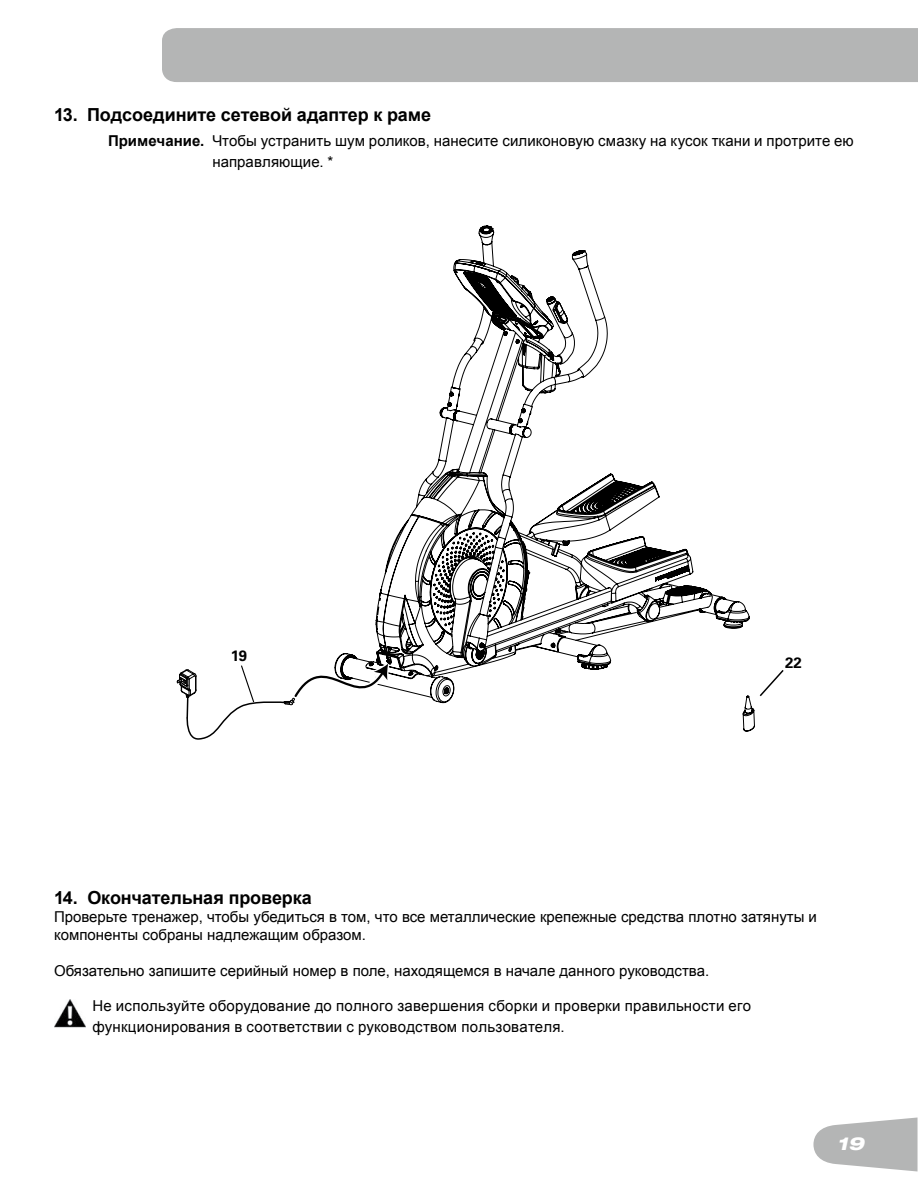
<style>
.page{position:relative;width:918px;height:1188px;background:#fff}
.page>*{position:absolute;margin:0;border:0;box-sizing:border-box;transform-origin:0 0}
.t1{font:700 18px "Arial";letter-spacing:-.005em;color:#000}
.t2{font:italic 800 expanded 18px "Helvetica Neue";color:#fff}
.t3{font:15px/21.6px "Arial";color:#000}
.t4{font:700 15px "Univers";color:#000}
.s1{font-weight:700}
</style>
<div class="page">
<div style="left:162px;top:28px;width:756px;height:54px;background:#b4b5b5"></div>
<svg style="left:813px;top:1118px;width:105px;height:54px"></svg>
<img style="left:54px;top:999px;width:32px;height:29px">
<svg style="left:375px;top:225px;width:375px;height:478px"></svg>
<svg style="left:177px;top:645px;width:212px;height:95px"></svg>
<svg style="left:743px;top:668px;width:41px;height:63px"></svg>
<p class="t1" style="left:54px;top:103px;width:379px">13. Подсоедините сетевой адаптер к раме</p>
<p class="t3" style="left:212px;top:130px;width:643px;text-indent:-104px"><span class="s1">Примечание.</span> Чтобы устранить шум роликов, нанесите силиконовую смазку на кусок ткани и протрите ею направляющие. *</p>
<p class="t4" style="left:231px;top:647px;width:18px">19</p>
<p class="t4" style="left:785px;top:654px;width:18px">22</p>
<p class="t1" style="left:54px;top:886px;width:259px">14. Окончательная проверка</p>
<p class="t3" style="left:54px;top:908px;width:765px;line-height:18px">Проверьте тренажер, чтобы убедиться в том, что все металлические крепежные средства плотно затянуты и компоненты собраны надлежащим образом.</p>
<p class="t3" style="left:54px;top:960px;width:657px">Обязательно запишите серийный номер в поле, находящемся в начале данного руководства.</p>
<p class="t3" style="left:92px;top:995px;width:660px">Не используйте оборудование до полного завершения сборки и проверки правильности его функционирования в соответствии с руководством пользователя.</p>
<p class="t2" style="left:837px;top:1132px;width:28px">19</p>
</div>
